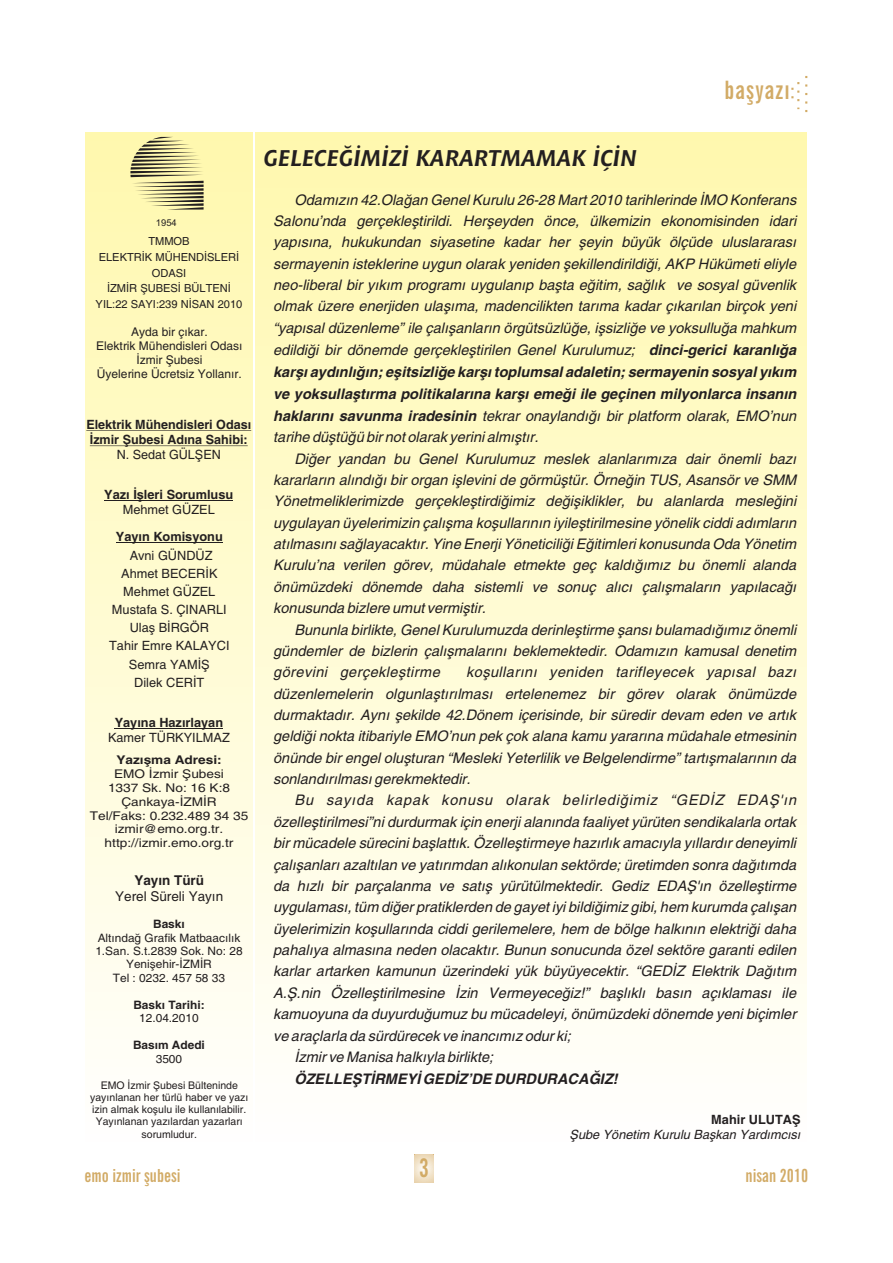
<style>
.page{position:relative;width:893px;height:1263px;background:#fff}
.page>*{position:absolute;margin:0;border:0;box-sizing:border-box;transform-origin:0 0}
.t1{font:700 condensed 25.5px "News Gothic BT";color:#d2ab66;scale:.88 1}
.t2{font:700 extra-condensed 25.35px "News Gothic BT";letter-spacing:.045em;color:#d2ab66}
.t3{font:italic 700 22.5px "Chianti BT";color:#231f20}
.t4{font:700 extra-condensed 18px "News Gothic BT";color:#d2ab66}
.t5{font:italic 14.55px/21.3px "Helvetica";color:#231f20;text-align:justify}
.t6{font:italic 14.55px "Helvetica";letter-spacing:.06em;color:#231f20}
.t7{font:italic 700 14.55px "Helvetica";color:#231f20}
.t8{font:13.5px "Helvetica";color:#231f20}
.t9{font:700 13.5px "Helvetica";color:#231f20}
.t10{font:12.75px/18.1px "Helvetica";color:#231f20;text-align:center}
.t11{font:700 12.75px/15.1px "Helvetica";color:#231f20}
.t12{font:italic 12.75px "Helvetica";color:#231f20}
.t13{font:12px/14px "Helvetica";color:#231f20;text-align:center;scale:1.14 1}
.t14{font:12px/14px "Helvetica";color:#231f20;text-align:center}
.t15{font:700 12px "Helvetica";color:#231f20;scale:1.14 1}
.t16{font:11.55px/13.4px "Helvetica";color:#231f20;text-align:center}
.t17{font:700 11.55px "Helvetica";color:#231f20}
.t18{font:11.1px/15.8px "Helvetica";color:#231f20;text-align:center}
.t19{font:10.5px/12.1px "Helvetica";color:#231f20;text-align:center}
.t20{font:9.45px "Arial";color:#231f20}
.s1{font-weight:700}
</style>
<div class="page">
<div style="left:85px;top:132px;width:167px;height:1009px;background:linear-gradient(to bottom,#fef8ac,#fffefc)"></div>
<div style="left:255px;top:132px;width:551px;height:1009px;background:linear-gradient(to bottom,#fff8ad,#fffefd)"></div>
<svg style="left:130px;top:137px;width:74px;height:73px"></svg>
<svg style="left:805px;top:76px;width:2px;height:37px"></svg>
<svg style="left:791px;top:82px;width:8px;height:27px"></svg>
<hr style="left:116px;top:543px;width:107px;height:1px;background:#231f20">
<hr style="left:86px;top:430px;width:165px;height:1px;background:#231f20">
<hr style="left:90px;top:445px;width:158px;height:1px;background:#231f20">
<hr style="left:104px;top:500px;width:129px;height:1px;background:#231f20">
<hr style="left:115px;top:728px;width:108px;height:1px;background:#231f20">
<svg style="left:414px;top:1154px;width:19px;height:28px"></svg>
<h2 class="t2" style="left:724px;top:79px;width:67px">başyazı</h2>
<p class="t20" style="left:156px;top:219px;width:22px">1954</p>
<p class="t18" style="left:96px;top:234px;width:148px">TMMOB<br>ELEKTRİK MÜHENDİSLERİ<br>ODASI<br>İZMİR ŞUBESİ BÜLTENİ<br>YIL:22 SAYI:239 NİSAN 2010</p>
<p class="t14" style="left:96px;top:326px;width:148px">Ayda bir çıkar.<br>Elektrik Mühendisleri Odası<br>İzmir Şubesi<br>Üyelerine Ücretsiz Yollanır.</p>
<p class="t11" style="left:86px;top:418px;width:166px">Elektrik Mühendisleri Odası<br>İzmir Şubesi Adına Sahibi:</p>
<p class="t10" style="left:117px;top:447px;width:106px">N. Sedat GÜLŞEN</p>
<p class="t11" style="left:104px;top:488px;width:130px">Yazı İşleri Sorumlusu</p>
<p class="t10" style="left:123px;top:501px;width:94px">Mehmet GÜZEL</p>
<p class="t11" style="left:116px;top:530px;width:108px">Yayın Komisyonu</p>
<p class="t10" style="left:109px;top:547px;width:122px">Avni GÜNDÜZ<br>Ahmet BECERİK<br>Mehmet GÜZEL<br>Mustafa S. ÇINARLI<br>Ulaş BİRGÖR<br>Tahir Emre KALAYCI<br>Semra YAMİŞ<br>Dilek CERİT</p>
<p class="t11" style="left:115px;top:716px;width:110px">Yayına Hazırlayan</p>
<p class="t10" style="left:108px;top:730px;width:123px">Kamer TÜRKYILMAZ</p>
<p class="t15" style="left:116px;top:755px;width:94px">Yazışma Adresi:</p>
<p class="t13" style="left:90px;top:768px;width:140px">EMO İzmir Şubesi<br>1337 Sk. No: 16 K:8<br>Çankaya-İZMİR<br>Tel/Faks: 0.232.489 34 35 izmir@emo.org.tr. http://izmir.emo.org.tr</p>
<p class="t9" style="left:134px;top:875px;width:71px">Yayın Türü</p>
<p class="t8" style="left:115px;top:891px;width:110px">Yerel Süreli Yayın</p>
<p class="t17" style="left:153px;top:920px;width:33px">Baskı</p>
<p class="t16" style="left:95px;top:932px;width:149px">Altındağ Grafik Matbaacılık<br>1.San. S.t.2839 Sok. No: 28<br>Yenişehir-İZMİR<br>Tel : 0232. 457 58 33</p>
<p class="t17" style="left:133px;top:1000px;width:73px">Baskı Tarihi:</p>
<p class="t16" style="left:139px;top:1013px;width:61px">12.04.2010</p>
<p class="t17" style="left:133px;top:1041px;width:73px">Basım Adedi</p>
<p class="t16" style="left:156px;top:1053px;width:28px">3500</p>
<p class="t19" style="left:90px;top:1080px;width:160px">EMO İzmir Şubesi Bülteninde yayınlanan her türlü haber ve yazı izin almak koşulu ile kullanılabilir.<br>Yayınlanan yazılardan yazarları sorumludur.</p>
<p class="t4" style="left:85px;top:1169px;width:97px">emo izmir şubesi</p>
<h3 class="t3" style="left:264px;top:149px;width:375px">GELECEĞİMİZİ KARARTMAMAK İÇİN</h3>
<p class="t5" style="left:273px;top:190px;width:525px;text-indent:21px">Odamızın 42.Olağan Genel Kurulu 26-28 Mart 2010 tarihlerinde İMO Konferans Salonu’nda gerçekleştirildi. Herşeyden önce, ülkemizin ekonomisinden idari yapısına, hukukundan siyasetine kadar her şeyin büyük ölçüde uluslararası sermayenin isteklerine uygun olarak yeniden şekillendirildiği, AKP Hükümeti eliyle neo-liberal bir yıkım programı uygulanıp başta eğitim, sağlık ve sosyal güvenlik olmak üzere enerjiden ulaşıma, madencilikten tarıma kadar çıkarılan birçok yeni “yapısal düzenleme” ile çalışanların örgütsüzlüğe, işsizliğe ve yoksulluğa mahkum edildiği bir dönemde gerçekleştirilen Genel Kurulumuz; <span class="s1">dinci-gerici karanlığa karşı aydınlığın; eşitsizliğe karşı toplumsal adaletin; sermayenin sosyal yıkım ve yoksullaştırma politikalarına karşı emeği ile geçinen milyonlarca insanın haklarını savunma iradesinin</span> tekrar onaylandığı bir platform olarak, EMO’nun tarihe düştüğü bir not olarak yerini almıştır.</p>
<p class="t5" style="left:273px;top:449px;width:525px;text-indent:21px">Diğer yandan bu Genel Kurulumuz meslek alanlarımıza dair önemli bazı kararların alındığı bir organ işlevini de görmüştür. Örneğin TUS, Asansör ve SMM Yönetmeliklerimizde gerçekleştirdiğimiz değişiklikler, bu alanlarda mesleğini uygulayan üyelerimizin çalışma koşullarının iyileştirilmesine yönelik ciddi adımların atılmasını sağlayacaktır. Yine Enerji Yöneticiliği Eğitimleri konusunda Oda Yönetim Kurulu’na verilen görev, müdahale etmekte geç kaldığımız bu önemli alanda önümüzdeki dönemde daha sistemli ve sonuç alıcı çalışmaların yapılacağı konusunda bizlere umut vermiştir.</p>
<p class="t5" style="left:273px;top:620px;width:524px;text-indent:21px">Bununla birlikte, Genel Kurulumuzda derinleştirme şansı bulamadığımız önemli gündemler de bizlerin çalışmalarını beklemektedir. Odamızın kamusal denetim görevini gerçekleştirme</p>
<p class="t5" style="left:273px;top:663px;width:525px;text-indent:193px">koşullarını yeniden tarifleyecek yapısal bazı düzenlemelerin olgunlaştırılması ertelenemez bir görev olarak önümüzde durmaktadır. Aynı şekilde 42.Dönem içerisinde, bir süredir devam eden ve artık geldiği nokta itibariyle EMO’nun pek çok alana kamu yararına müdahale etmesinin önünde bir engel oluşturan “Mesleki Yeterlilik ve Belgelendirme” tartışmalarının da sonlandırılması gerekmektedir.</p>
<p class="t6" style="left:294px;top:795px;width:503px">Bu sayıda kapak konusu olarak belirlediğimiz “GEDİZ EDAŞ'ın</p>
<p class="t5" style="left:273px;top:812px;width:524px">özelleştirilmesi”ni durdurmak için enerji alanında faaliyet yürüten sendikalarla ortak</p>
<p class="t5" style="left:273px;top:834px;width:524px">bir mücadele sürecini başlattık. Özelleştirmeye hazırlık amacıyla yıllardır deneyimli</p>
<p class="t5" style="left:273px;top:855px;width:524px">çalışanları azaltılan ve yatırımdan alıkonulan sektörde; üretimden sonra dağıtımda</p>
<p class="t5" style="left:273px;top:876px;width:524px">da hızlı bir parçalanma ve satış yürütülmektedir. Gediz EDAŞ'ın özelleştirme</p>
<p class="t5" style="left:273px;top:898px;width:524px">uygulaması, tüm diğer pratiklerden de gayet iyi bildiğimiz gibi, hem kurumda çalışan</p>
<p class="t5" style="left:273px;top:919px;width:524px">üyelerimizin koşullarında ciddi gerilemelere, hem de bölge halkının elektriği daha</p>
<p class="t5" style="left:273px;top:941px;width:524px">pahalıya almasına neden olacaktır. Bunun sonucunda özel sektöre garanti edilen</p>
<p class="t5" style="left:273px;top:962px;width:524px">karlar artarken kamunun üzerindeki yük büyüyecektir. “GEDİZ Elektrik Dağıtım</p>
<p class="t5" style="left:273px;top:983px;width:524px">A.Ş.nin Özelleştirilmesine İzin Vermeyeceğiz!” başlıklı basın açıklaması ile</p>
<p class="t5" style="left:273px;top:1005px;width:524px">kamuoyuna da duyurduğumuz bu mücadeleyi, önümüzdeki dönemde yeni biçimler</p>
<p class="t5" style="left:273px;top:1026px;width:299px">ve araçlarla da sürdürecek ve inancımız odur ki;</p>
<p class="t5" style="left:294px;top:1047px;width:200px">İzmir ve Manisa halkıyla birlikte;</p>
<p class="t7" style="left:294px;top:1073px;width:325px">ÖZELLEŞTİRMEYİ GEDİZ’DE DURDURACAĞIZ!</p>
<p class="t11" style="left:711px;top:1113px;width:91px">Mahir ULUTAŞ</p>
<p class="t12" style="left:569px;top:1129px;width:233px">Şube Yönetim Kurulu Başkan Yardımcısı</p>
<h1 class="t1" style="left:419px;top:1158px;width:12px">3</h1>
<p class="t4" style="left:745px;top:1168px;width:64px">nisan 2010</p>
</div>
